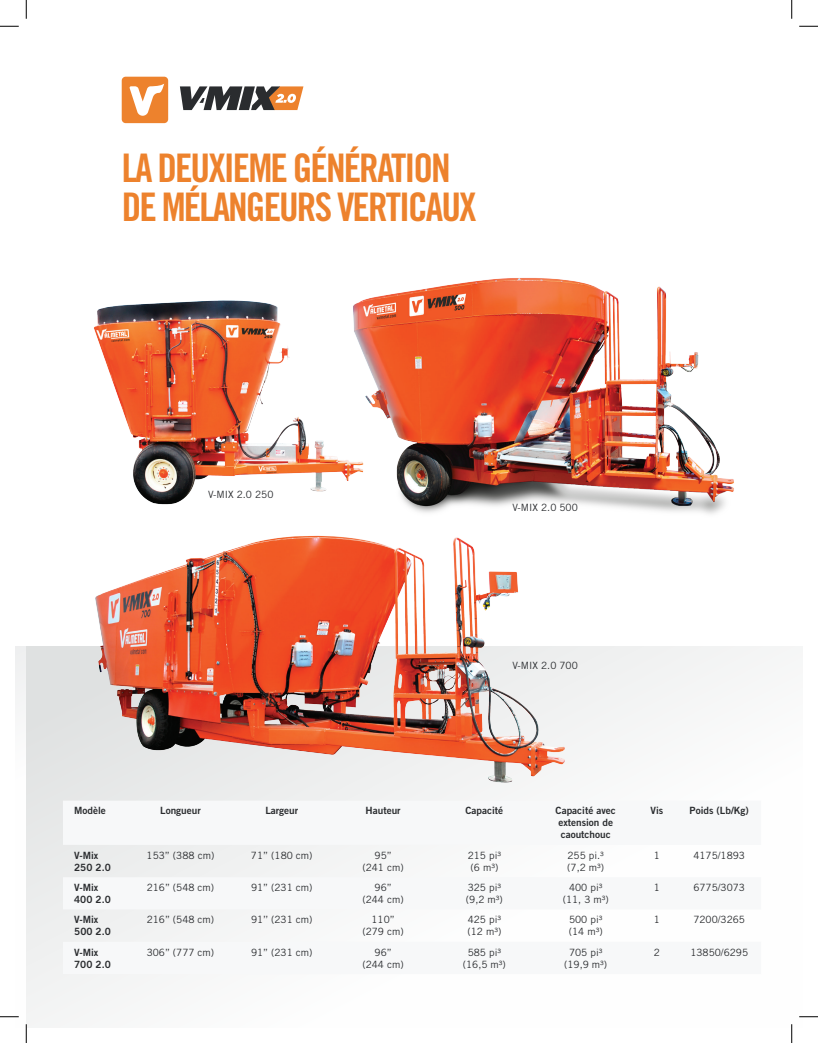
<style>
.page{position:relative;width:818px;height:1043px;background:#fff}
.page>*{position:absolute;margin:0;border:0;box-sizing:border-box;transform-origin:0 0}
.t1{font:39.38px/39px "Trade Gothic LT Std Bd Cn 20";letter-spacing:-.05em;color:#ed822d}
.t2{font:10px/12px "Trade Gothic LT Std";color:#2a2c2f;text-align:center}
.t3{font:10px/12px "Trade Gothic LT Std Bd 2";color:#2a2c2f}
</style>
<div class="page">
<svg style="left:15px;top:646px;width:11px;height:372px"></svg>
<svg style="left:26px;top:646px;width:776px;height:382px"></svg>
<img style="left:81px;top:535px;width:508px;height:265px">
<svg style="left:180px;top:86px;width:123px;height:24px"></svg>
<svg style="left:122px;top:77px;width:46px;height:46px"></svg>
<img style="left:94px;top:300px;width:244px;height:205px">
<img style="left:338px;top:278px;width:396px;height:236px">
<img style="left:15px;top:646px;width:3px;height:98px">
<svg style="left:63px;top:800px;width:698px;height:174px"></svg>
<svg style="left:0;top:25px;width:19px;height:2px"></svg>
<svg style="left:799px;top:25px;width:19px;height:2px"></svg>
<svg style="left:0;top:1015px;width:19px;height:2px"></svg>
<svg style="left:799px;top:1015px;width:19px;height:2px"></svg>
<svg style="left:25px;top:0;width:2px;height:19px"></svg>
<svg style="left:25px;top:1024px;width:2px;height:18px"></svg>
<svg style="left:791px;top:0;width:1px;height:19px"></svg>
<svg style="left:790px;top:1024px;width:2px;height:18px"></svg>
<h1 class="t1" style="left:122px;top:148px;width:356px">LA DEUXIEME GÉNÉRATION<br>DE MÉLANGEURS VERTICAUX</h1>
<p class="t2" style="left:208px;top:488px;width:67px">V-MIX 2.0 250</p>
<p class="t2" style="left:512px;top:501px;width:67px">V-MIX 2.0 500</p>
<p class="t2" style="left:512px;top:659px;width:67px">V-MIX 2.0 700</p>
<p class="t3" style="left:74px;top:804px;width:33px">Modèle</p>
<p class="t3" style="left:160px;top:804px;width:42px">Longueur</p>
<p class="t3" style="left:265px;top:804px;width:34px">Largeur</p>
<p class="t3" style="left:365px;top:804px;width:36px">Hauteur</p>
<p class="t3" style="left:465px;top:804px;width:39px">Capacité</p>
<p class="t3" style="left:555px;top:804px;width:62px">Capacité avec extension de caoutchouc</p>
<p class="t3" style="left:650px;top:804px;width:14px">Vis</p>
<p class="t3" style="left:689px;top:804px;width:61px">Poids (Lb/Kg)</p>
<p class="t3" style="left:74px;top:849px;width:38px">V-Mix<br>250 2.0</p>
<p class="t2" style="left:147px;top:849px;width:69px">153” (388 cm)</p>
<p class="t2" style="left:251px;top:849px;width:63px">71” (180 cm)</p>
<p class="t2" style="left:362px;top:849px;width:43px">95’’<br>(241 cm)</p>
<p class="t2" style="left:467px;top:849px;width:35px;text-align:left">215 pi³ (6 m³)</p>
<p class="t2" style="left:567px;top:849px;width:38px;text-align:left">255 pi.³ (7,2 m³)</p>
<p class="t2" style="left:653px;top:849px;width:8px">1</p>
<p class="t2" style="left:693px;top:849px;width:53px">4175/1893</p>
<p class="t3" style="left:74px;top:881px;width:38px">V-Mix<br>400 2.0</p>
<p class="t2" style="left:147px;top:881px;width:69px">216’’ (548 cm)</p>
<p class="t2" style="left:251px;top:881px;width:63px">91’’ (231 cm)</p>
<p class="t2" style="left:362px;top:881px;width:43px">96’’<br>(244 cm)</p>
<p class="t2" style="left:466px;top:881px;width:38px;text-align:left">325 pi³ (9,2 m³)</p>
<p class="t2" style="left:562px;top:881px;width:48px">400 pi³ (11, 3 m³)</p>
<p class="t2" style="left:653px;top:881px;width:8px">1</p>
<p class="t2" style="left:693px;top:881px;width:53px">6775/3073</p>
<p class="t3" style="left:74px;top:913px;width:38px">V-Mix<br>500 2.0</p>
<p class="t2" style="left:147px;top:913px;width:69px">216’’ (548 cm)</p>
<p class="t2" style="left:251px;top:913px;width:63px">91’’ (231 cm)</p>
<p class="t2" style="left:362px;top:913px;width:43px">110’’ (279 cm)</p>
<p class="t2" style="left:467px;top:913px;width:35px;text-align:left">425 pi³ (12 m³)</p>
<p class="t2" style="left:568px;top:913px;width:35px;text-align:left">500 pi³ (14 m³)</p>
<p class="t2" style="left:653px;top:913px;width:8px">1</p>
<p class="t2" style="left:693px;top:913px;width:53px">7200/3265</p>
<p class="t3" style="left:74px;top:945px;width:38px">V-Mix<br>700 2.0</p>
<p class="t2" style="left:147px;top:945px;width:69px">306’’ (777 cm)</p>
<p class="t2" style="left:251px;top:945px;width:63px">91’’ (231 cm)</p>
<p class="t2" style="left:362px;top:945px;width:43px">96’’<br>(244 cm)</p>
<p class="t2" style="left:463px;top:945px;width:45px">585 pi³ (16,5 m³)</p>
<p class="t2" style="left:564px;top:945px;width:45px">705 pi³ (19,9 m³)</p>
<p class="t2" style="left:653px;top:945px;width:8px">2</p>
<p class="t2" style="left:690px;top:945px;width:59px">13850/6295</p>
</div>
